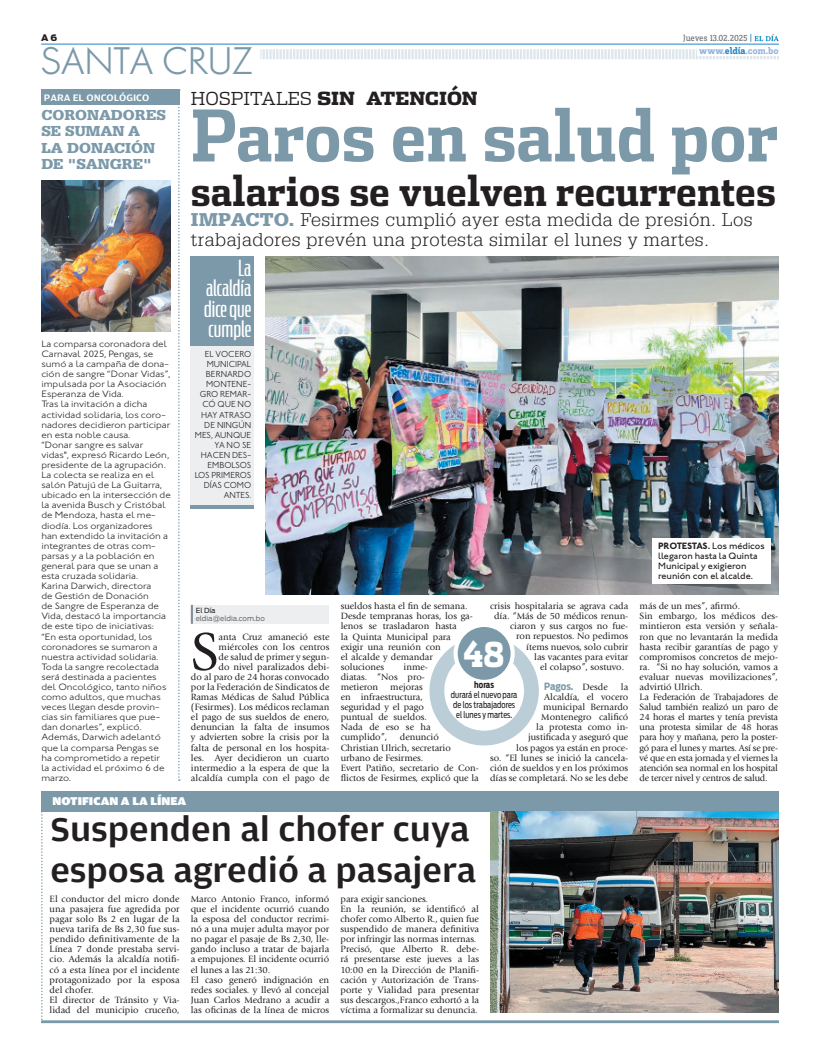
<style>
.page{position:relative;width:820px;height:1056px;background:#fff}
.page>*{position:absolute;margin:0;border:0;box-sizing:border-box;transform-origin:0 0}
.t1{font:700 71px "Dispatch Cond";color:#7b99a9}
.t2{font:55.4px "Giovanni";color:#231f20}
.t3{font:700 41.5px "Dispatch Cond";color:#231f20}
.t4{font:500 35px/40.4px "Amplitude Wide";color:#231f20}
.t5{font:35px "Cg Futura Maxi Lt";color:#7b99a9}
.t6{font:900 34px "Dispatch";color:#fff;scale:.8 1}
.t7{font:300 22px/20.2px "Antenna Comp";color:#fff;text-align:justify;scale:1.4 1}
.t8{font:300 18px/20.2px "Glypha";letter-spacing:.02em;color:#231f20;scale:1.1 1}
.t9{font:900 18px "Dispatch";color:#231f20}
.t10{font:900 14px/16px "Glypha";color:#7b99a9;scale:1.1 1}
.t11{font:900 12px "Amplitude Wide";color:#fff}
.t12{font:500 10px "Amplitude Wide";color:#fff}
.t13{font:700 10px "Zine Slab Dis";color:#95b5de}
.t14{font:700 10px "Antenna Cond";letter-spacing:-.01em;color:#7b99a9}
.t15{font:9.5px/10.1px "Giovanni";color:#231f20}
.t16{font:300 9.5px/10.1px "Johnston ITC";color:#231f20;scale:1.1 1}
.t17{font:9.5px/10.1px "Giovanni";letter-spacing:-.02em;color:#231f20}
.t18{font:500 9.5px/10.1px "Johnston ITC";color:#231f20}
.t19{font:9.5px "Zine Slab Dis";letter-spacing:-.02em;color:#6c6d70}
.t20{font:300 9px/10.1px "Johnston ITC";color:#231f20;text-align:right}
.t21{font:9px/10px "Antenna Cond";color:#231f20;text-align:center;scale:.9 1}
.t22{font:900 9px "Antenna";color:#231f20}
.t23{font:7px/8px "Antenna";color:#6c6d70}
.s1{color:#2783c5}
.s2{font-weight:300}
.s3{font-weight:900;color:#7b99a9}
.s4{color:#231f20}
.s5{font-family:"Giovanni";font-weight:400;font-size:9.5px;color:#231f20}
.s6{font-weight:700}
</style>
<div class="page">
<div style="left:41px;top:791px;width:737px;height:20px;background:#7b99a9"></div>
<img style="left:490px;top:811px;width:288px;height:201px">
<hr style="left:41px;top:1020px;width:737px;height:3px;background:#7b99a9">
<svg style="left:41px;top:811px;width:2px;height:210px"></svg>
<div style="left:191px;top:605px;width:138px;height:19px;background:#eceef0"></div>
<svg style="left:191px;top:605px;width:2px;height:19px"></svg>
<div style="left:429px;top:636px;width:109px;height:109px;background:#bbcdd6;border-radius:50%"></div>
<div style="left:444px;top:651px;width:80px;height:80px;background:#fff;border-radius:50%"></div>
<div style="left:455px;top:625px;width:57px;height:57px;background:#7b99a9;border-radius:50%"></div>
<div style="left:453px;top:623px;width:61px;height:61px;border:4px solid #fff;border-radius:50%"></div>
<img style="left:266px;top:256px;width:512px;height:338px">
<div style="left:190px;top:327px;width:64px;height:179px;background:#eceef0"></div>
<div style="left:190px;top:256px;width:64px;height:89px;background:#7b99a9"></div>
<hr style="left:190px;top:505px;width:64px;height:3px;background:#7b99a9">
<div style="left:652px;top:539px;width:118px;height:45px;background:#fff"></div>
<div style="left:41px;top:90px;width:139px;height:15px;background:#7b99a9"></div>
<img style="left:41px;top:180px;width:129px;height:152px">
<svg style="left:178px;top:105px;width:2px;height:676px"></svg>
<svg style="left:260px;top:49px;width:518px;height:10px"></svg>
<hr style="left:41px;top:44px;width:737px;height:1px;background:#2783c5">
<div style="left:696px;top:46px;width:82px;height:9px;background:#fff"></div>
<svg style="left:754px;top:34px;width:24px;height:7px"></svg>
<p class="t22" style="left:41px;top:32px;width:17px">A 6</p>
<p class="t5" style="left:41px;top:40px;width:213px">SANTA CRUZ</p>
<p class="t19" style="left:683px;top:34px;width:70px">Jueves 13.02.2025 <span class="s1">|</span></p>
<p class="t13" style="left:699px;top:45px;width:81px">www.<span class="s1">eldía</span>.com.bo</p>
<p class="t12" style="left:44px;top:92px;width:107px">para el oncológico</p>
<p class="t10" style="left:41px;top:107px;width:115px">CORONADORES<br>SE SUMAN</p>
<p class="t10" style="left:128px;top:123px;width:12px">A</p>
<p class="t10" style="left:41px;top:139px;width:34px">LA DONACI</p>
<p class="t10" style="left:131px;top:139px;width:23px">ÓN</p>
<p class="t10" style="left:41px;top:155px;width:43px">DE "SAN</p>
<p class="t10" style="left:110px;top:155px;width:40px">GRE "</p>
<p class="t16" style="left:41px;top:339px;width:119px">La comparsa coronadora del<br>Carnaval 2025, Pengas, se sumó a la campaña de dona&shy;ción de sangre “Donar Vidas”, impulsada por la Asociación<br>Esperanza de Vida.<br>Tras la invitación a dicha actividad solidaria, los coro&shy;nadores decidieron participar en esta noble causa.<br>“Donar sangre es salvar vidas", expresó Ricardo León, presidente de la agrupación.<br>La colecta se realiza en el salón Patujú de La Guitarra, ubicado en la intersección de la avenida Busch y Cristóbal de Mendoza, hasta el me&shy;diodía. Los organizadores han extendido la invitación a integrantes de otras com&shy;parsas y a la población en general para que se unan a esta cruzada solidaria.<br>Karina Darwich, directora<br>de Gestión de Donación<br>de Sangre de Esperanza de<br>Vida, destacó la importancia de este tipo de iniciativas: “En esta oportunidad, los coronadores se sumaron a nuestra actividad solidaria.<br>Toda la sangre recolectada será destinada a pacientes del Oncológico, tanto niños como adultos, que muchas veces llegan desde provin&shy;cias sin familiares que pue&shy;dan donarles”, explicó.<br>Además, Darwich adelantó que la comparsa Pengas se ha comprometido a repetir<br>la actividad el próximo 6 de marzo.</p>
<p class="t9" style="left:191px;top:85px;width:288px"><span class="s2">HOSPITALES</span> SIN ATENCIÓN</p>
<p class="t1" style="left:191px;top:91px;width:588px">Paros en salud por</p>
<p class="t8" style="left:191px;top:209px;width:512px"><span class="s3">IMPACTO.</span> Fesirmes cumplió ayer esta medida de presión. Los trabajadores prevén una protesta similar el lunes y martes.</p>
<p class="t3" style="left:191px;top:164px;width:586px">salarios se vuelven recurrentes</p>
<p class="t7" style="left:204px;top:258px;width:35px;text-indent:34px">La alcaldía dice que cumple</p>
<p class="t20" style="left:195px;top:349px;width:58px">el vocero municipal<br>Bernardo<br>Montene&shy;gro remar&shy;có que no hay atraso de ningún mes, aunque ya no se hacen des&shy;embolsos los primeros días como antes.</p>
<p class="t23" style="left:196px;top:606px;width:71px"><span class="s4">El Día </span>eldia@eldia.com.bo</p>
<p class="t2" style="left:191px;top:621px;width:29px">S</p>
<p class="t15" style="left:191px;top:631px;width:140px;text-align:right">anta Cruz amaneció este miércoles con los centros<br>de salud de primer y segun-<br>do nivel paralizados debi-<br>do al paro de 24 horas convocado por la Federación de Sindicatos de<br>Ramas Médicas de Salud Pública (Fesirmes). Los médicos reclaman el pago de sus sueldos de enero, denuncian la falta de insumos y advierten sobre la crisis por la falta de personal en los hospita&shy;les. Ayer decidieron un cuarto intermedio a la espera de que la alcaldía cumpla con el pago de</p>
<p class="t15" style="left:340px;top:601px;width:133px">sueldos hasta el fin de semana.<br>Desde tempranas horas, los ga&shy;lenos se trasladaron hasta<br>la Quinta Municipal para exigir una reunión con<br>el alcalde y demandar soluciones</p>
<p class="t15" style="left:490px;top:601px;width:140px">crisis hospitalaria se agrava cada</p>
<p class="t15" style="left:494px;top:611px;width:135px">día. “Más de 50 médicos renun-</p>
<p class="t15" style="left:510px;top:621px;width:120px">ciaron y sus cargos no fue-</p>
<p class="t15" style="left:516px;top:631px;width:113px">ron repuestos. No pedimos</p>
<p class="t15" style="left:526px;top:641px;width:104px">ítems nuevos, solo cubrir</p>
<p class="t15" style="left:534px;top:652px;width:96px">las vacantes para evitar</p>
<p class="t15" style="left:540px;top:662px;width:85px">el colapso”, sostuvo.</p>
<p class="t14" style="left:544px;top:680px;width:65px">Pagos. <span class="s5">Desde</span></p>
<p class="t6" style="left:463px;top:630px;width:53px">48</p>
<p class="t21" style="left:451px;top:680px;width:75px"><span class="s6">horas<br></span>durará el nuevo para de los trabajadores el lunes y martes.</p>
<p class="t15" style="left:340px;top:662px;width:89px;text-indent:63px">inme&shy;diatas. “Nos pro&shy;metieron</p>
<p class="t15" style="left:490px;top:682px;width:140px;text-align:right">la<br>Alcaldía, el vocero<br>municipal Bernardo<br>Montenegro calificó<br>la protesta como in-<br>justificada y aseguró que<br>los pagos ya están en proce-<br>so. “El lunes se inició la cancela&shy;ción de sueldos y en los próximos días se completará. No se les debe</p>
<p class="t15" style="left:340px;top:682px;width:92px;text-indent:49px">mejoras en infraestructura, seguridad y el pago puntual de sueldos.<br>Nada de eso se ha cumplido”,</p>
<p class="t15" style="left:340px;top:732px;width:140px;text-indent:59px">denunció<br>Christian Ulrich, secretario urbano de Fesirmes.<br>Evert Patiño, secretario de Con&shy;flictos de Fesirmes, explicó que la</p>
<p class="t18" style="left:658px;top:540px;width:108px"><span class="s6">PROTESTAS.</span> Los médicos llegaron hasta la Quinta<br>Municipal y exigieron reunión con el alcalde.</p>
<p class="t17" style="left:639px;top:601px;width:140px">más de un mes”, afirmó.<br>Sin embargo, los médicos des&shy;mintieron esta versión y señala&shy;ron que no levantarán la medida hasta recibir garantías de pago y compromisos concretos de mejo&shy;ra. “Si no hay solución, vamos a evaluar nuevas movilizaciones”, advirtió Ulrich.<br>La Federación de Trabajadores de<br>Salud también realizó un paro de<br>24 horas el martes y tenía prevista una protesta similar de 48 horas para hoy y mañana, pero la poster&shy;gó para el lunes y martes. Así se pre&shy;vé que en esta jornada y el viernes la atención sea normal en los hospital de tercer nivel y centros de salud.</p>
<p class="t11" style="left:52px;top:794px;width:135px">NOTIFICAN A LA LÍNEA</p>
<p class="t4" style="left:50px;top:810px;width:427px">Suspenden al chofer cuya esposa agredió a pasajera</p>
<p class="t15" style="left:50px;top:894px;width:131px">El conductor del micro donde una pasajera fue agredida por pagar solo Bs 2 en lugar de la nueva tarifa de Bs 2,30 fue sus&shy;pendido definitivamente de la<br>Línea 7 donde prestaba servi&shy;cio. Además la alcaldía notifi&shy;có a esta línea por el incidente protagonizado por la esposa del chofer.<br>El director de Tránsito y Via&shy;lidad del municipio cruceño,</p>
<p class="t15" style="left:191px;top:894px;width:140px">Marco Antonio Franco, informó que el incidente ocurrió cuando la esposa del conductor recrimi&shy;nó a una mujer adulta mayor por no pagar el pasaje de Bs 2,30, lle&shy;gando incluso a tratar de bajarla a empujones. El incidente ocurrió el lunes a las 21:30.<br>El caso generó indignación en redes sociales. y llevó al concejal<br>Juan Carlos Medrano a acudir a las oficinas de la línea de micros</p>
<p class="t15" style="left:340px;top:894px;width:140px">para exigir sanciones.<br>En la reunión, se identificó al chofer como Alberto R., quien fue suspendido de manera definitiva por infringir las normas internas.<br>Precisó, que Alberto R. debe&shy;rá presentarse este jueves a las<br>10:00 en la Dirección de Planifi&shy;cación y Autorización de Trans&shy;porte y Vialidad para presentar sus descargos.,Franco exhortó a la víctima a formalizar su denuncia.</p>
</div>
